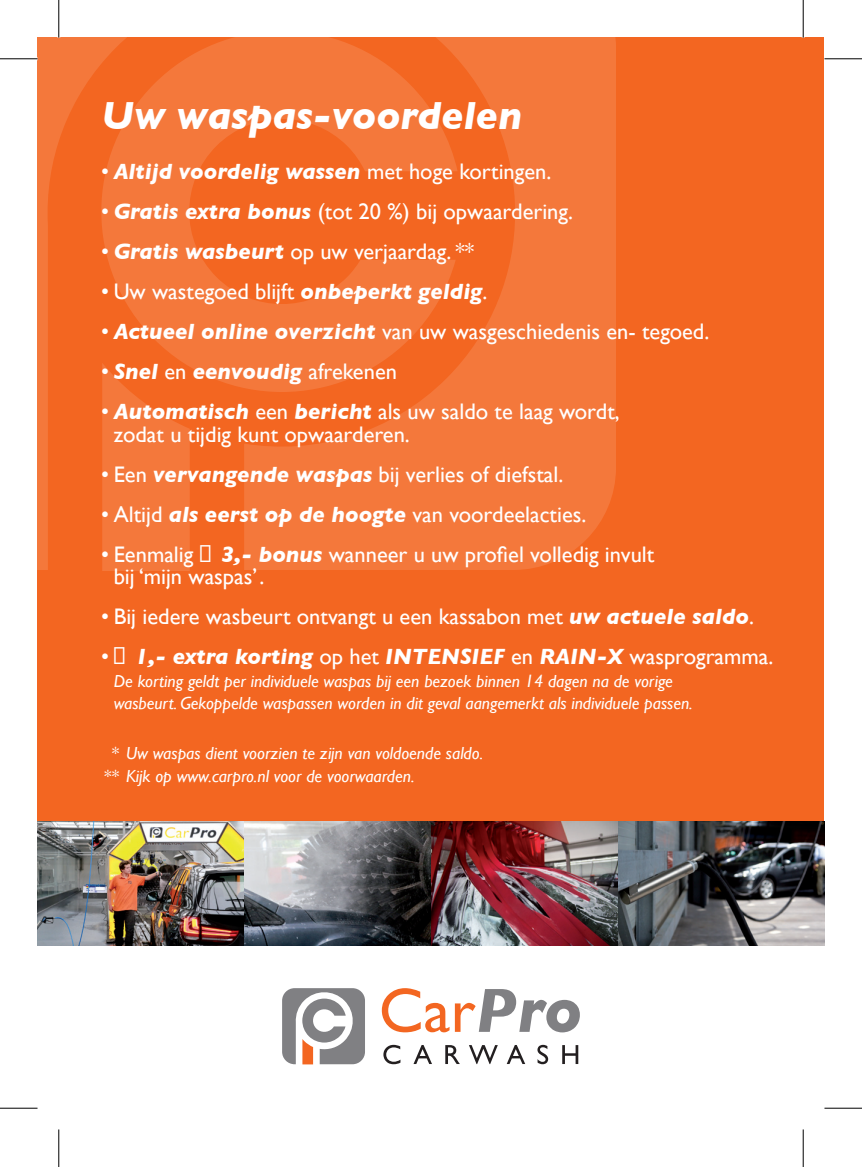
<style>
.page{position:relative;width:862px;height:1167px;background:#fff}
.page>*{position:absolute;margin:0;border:0;box-sizing:border-box;transform-origin:0 0}
.t1{font:italic 700 40px "Gill Sans";color:#fff}
.t2{font:22.5px/22.5px "Gill Sans";color:#fff}
.t3{font:italic 700 22.5px "Gill Sans";color:#fff}
.t4{font:italic 17.5px/22.5px "Gill Sans";color:#fff}
.s1{font-weight:400;font-style:normal}
.s2{font-weight:700;font-style:italic}
</style>
<div class="page">
<div style="left:38px;top:37px;width:786px;height:908px;background:#f36621"></div>
<svg style="left:38px;top:38px;width:578px;height:532px;fill:#f4783b"></svg>
<svg style="left:101px;top:38px;width:356px;height:354px;fill:#f4783b"></svg>
<img style="left:38px;top:821px;width:786px;height:124px">
<svg style="left:382px;top:988px;width:67px;height:44px"></svg>
<svg style="left:455px;top:989px;width:125px;height:43px"></svg>
<svg style="left:282px;top:988px;width:83px;height:76px"></svg>
<svg style="left:383px;top:1044px;width:17px;height:20px"></svg>
<svg style="left:414px;top:1045px;width:18px;height:18px"></svg>
<svg style="left:445px;top:1045px;width:14px;height:18px"></svg>
<svg style="left:469px;top:1045px;width:29px;height:19px"></svg>
<svg style="left:507px;top:1045px;width:18px;height:18px"></svg>
<svg style="left:537px;top:1044px;width:11px;height:20px"></svg>
<svg style="left:562px;top:1045px;width:16px;height:18px"></svg>
<hr style="left:0;top:58px;width:38px;height:1px;background:#000">
<hr style="left:824px;top:58px;width:38px;height:1px;background:#000">
<hr style="left:0;top:1107px;width:38px;height:1px;background:#000">
<hr style="left:824px;top:1107px;width:38px;height:1px;background:#000">
<hr style="left:58px;top:0;width:1px;height:37px;background:#000">
<hr style="left:58px;top:1129px;width:1px;height:37px;background:#000">
<hr style="left:802px;top:0;width:1px;height:37px;background:#000">
<hr style="left:802px;top:1129px;width:1px;height:37px;background:#000">
<h1 class="t1" style="left:101px;top:92px;width:422px">Uw waspas-voordelen</h1>
<p class="t3" style="left:101px;top:158px;width:451px"><span class="s1">•</span> Altijd voordelig wassen <span class="s1">met hoge kortingen.</span></p>
<p class="t2" style="left:101px;top:200px;width:473px">• <span class="s2">Gratis extra bonus</span> (tot 20 %) bij opwaardering.</p>
<p class="t2" style="left:101px;top:240px;width:374px">• <span class="s2">Gratis wasbeurt</span> op uw verjaardag. **</p>
<p class="t2" style="left:101px;top:280px;width:387px">• Uw wastegoed blijft <span class="s2">onbeperkt geldig</span>.</p>
<p class="t2" style="left:101px;top:320px;width:609px">• <span class="s2">Actueel online overzicht</span> van uw wasgeschiedenis en- tegoed.</p>
<p class="t3" style="left:101px;top:358px;width:297px"><span class="s1">•</span> Snel <span class="s1">en</span> eenvoudig <span class="s1">afrekenen</span></p>
<p class="t2" style="left:114px;top:400px;width:507px;text-indent:-12px">• <span class="s2">Automatisch</span> een <span class="s2">bericht</span> als uw saldo te laag wordt, zodat u tijdig kunt opwaarderen.</p>
<p class="t2" style="left:101px;top:462px;width:463px">• Een <span class="s2">vervangende waspas</span> bij verlies of diefstal.</p>
<p class="t2" style="left:101px;top:502px;width:486px">• Altijd <span class="s2">als eerst op de hoogte</span> van voordeelacties.</p>
<p class="t2" style="left:114px;top:542px;width:542px;text-indent:-12px">• Eenmalig <span class="s2">€ 3,- bonus</span> wanneer u uw profiel volledig invult bij ‘mijn waspas’.</p>
<p class="t2" style="left:101px;top:605px;width:654px">• Bij iedere wasbeurt ontvangt u een kassabon met <span class="s2">uw actuele saldo</span>.</p>
<p class="t3" style="left:101px;top:643px;width:673px"><span class="s1">•</span> € 1,- extra korting <span class="s1">op het</span> INTENSIEF <span class="s1">en</span> RAIN-X <span class="s1">wasprogramma.</span></p>
<p class="t4" style="left:114px;top:669px;width:580px">De korting geldt per individuele waspas bij een bezoek binnen 14 dagen na de vorige wasbeurt. Gekoppelde waspassen worden in dit geval aangemerkt als individuele passen.</p>
<p class="t4" style="left:103px;top:742px;width:381px;text-indent:8px">* Uw waspas dient voorzien te zijn van voldoende saldo. ** Kijk op www.carpro.nl voor de voorwaarden.</p>
</div>
